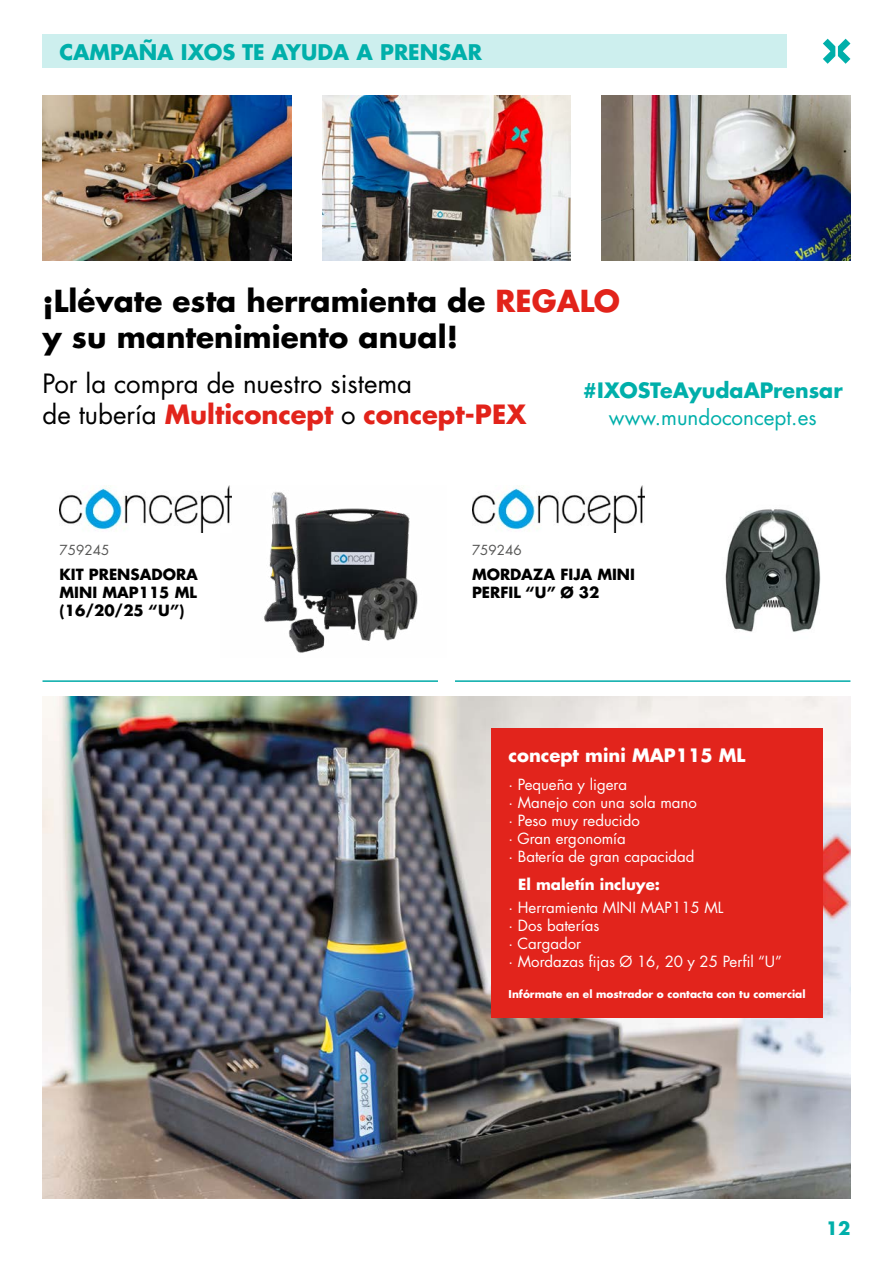
<style>
.page{position:relative;width:893px;height:1263px;background:#fff}
.page>*{position:absolute;margin:0;border:0;box-sizing:border-box;transform-origin:0 0}
.t1{font:700 29.55px/35.4px "Futura LT Pro";color:#000}
.t2{font:25.8px/31px "Futura LT Pro";color:#000}
.t3{font:700 21px "Futura LT Pro";color:#00afaa}
.t4{font:700 20.7px "Futura LT Pro";color:#00afaa}
.t5{font:20.7px "Futura LT Pro";color:#00afaa}
.t6{font:700 18px "Futura LT Pro";color:#fff}
.t7{font:700 18px "Futura LT Pro";color:#00afaa}
.t8{font:15px/18px "Futura LT Pro";color:#fff}
.t9{font:700 15px/18px "Futura LT Pro";color:#000}
.t10{font:700 15px "Futura LT Pro";color:#fff}
.t11{font:13.5px "Futura LT Pro";color:#575756}
.t12{font:700 10.5px "Futura LT Pro";color:#fff}
.s1{color:#e2231a}
.s2{font-weight:700;color:#e2241c}
.s3{font-weight:700;color:#e2231a}
</style>
<div class="page">
<svg style="left:823px;top:39px;width:27px;height:25px"></svg>
<img style="left:43px;top:697px;width:807px;height:502px">
<div style="left:491px;top:728px;width:332px;height:289px;background:#e2241c"></div>
<div style="left:43px;top:34px;width:744px;height:34px;background:#cdefee"></div>
<hr style="left:455px;top:680px;width:395px;height:2px;background:#00aaa8">
<img style="left:725px;top:509px;width:96px;height:123px">
<img style="left:472px;top:485px;width:172px;height:47px">
<img style="left:264px;top:492px;width:154px;height:161px">
<hr style="left:43px;top:680px;width:395px;height:2px;background:#00aaa8">
<img style="left:60px;top:485px;width:172px;height:47px">
<img style="left:322px;top:95px;width:249px;height:166px">
<img style="left:602px;top:95px;width:248px;height:166px">
<img style="left:43px;top:95px;width:248px;height:166px">
<h3 class="t3" style="left:60px;top:36px;width:424px">CAMPAÑA IXOS TE AYUDA A PRENSAR</h3>
<h1 class="t1" style="left:43px;top:282px;width:579px">¡Llévate esta herramienta de <span class="s1">REGALO </span>y su mantenimiento anual!</h1>
<h2 class="t2" style="left:43px;top:368px;width:486px">Por la compra de nuestro sistema<br>de tubería <span class="s2">Multiconcept</span> o <span class="s3">concept-PEX</span></h2>
<h3 class="t4" style="left:583px;top:374px;width:261px">#IXOSTeAyudaAPrensar</h3>
<h3 class="t5" style="left:609px;top:403px;width:209px">www.mundoconcept.es</h3>
<p class="t11" style="left:60px;top:541px;width:51px">759245</p>
<p class="t9" style="left:60px;top:564px;width:140px;text-align:justify">KIT PRENSADORA MINI MAP115 ML (16/20/25 “U”)</p>
<p class="t11" style="left:472px;top:541px;width:51px">759246</p>
<p class="t9" style="left:472px;top:564px;width:165px">MORDAZA FIJA MINI<br>PERFIL “U” Ø 32</p>
<p class="t6" style="left:509px;top:741px;width:238px">concept mini MAP115 ML</p>
<p class="t8" style="left:509px;top:775px;width:190px">· Pequeña y ligera<br>· Manejo con una sola mano · Peso muy reducido<br>· Gran ergonomía<br>· Batería de gran capacidad</p>
<p class="t8" style="left:509px;top:898px;width:275px">· Herramienta MINI MAP115 ML<br>· Dos baterías<br>· Cargador<br>· Mordazas fijas Ø 16, 20 y 25 Perfil “U”</p>
<p class="t10" style="left:518px;top:873px;width:143px">El maletín incluye:</p>
<p class="t12" style="left:509px;top:986px;width:298px">Infórmate en el mostrador o contacta con tu comercial</p>
<p class="t7" style="left:826px;top:1215px;width:26px">12</p>
</div>
